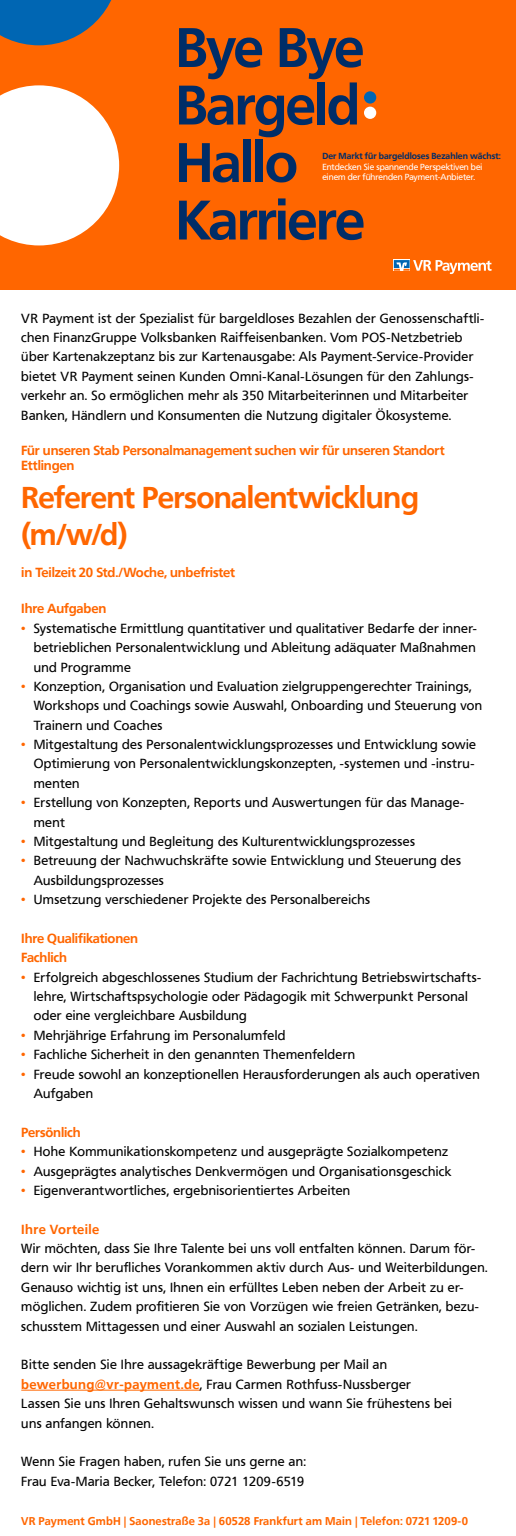
<style>
.page{position:relative;width:516px;height:1536px;background:#fff}
.page>*{position:absolute;margin:0;border:0;box-sizing:border-box;transform-origin:0 0}
.t1{font:700 55px/57.5px "Frutiger VR";letter-spacing:-.025em;color:#002d67}
.t2{font:700 30px/37.5px "Frutiger VR";letter-spacing:-.02em;color:#f60}
.t3{font:13.12px/19.4px "Frutiger VR";letter-spacing:.025em;color:#000}
.t4{font:700 13.12px/15.8px "Frutiger VR";letter-spacing:-.01em;color:#f60}
.t5{font:700 13.12px "Frutiger VR";letter-spacing:.025em;color:#f60}
.t6{font:700 11.25px "Frutiger VR";letter-spacing:.01em;color:#f60}
.t7{font:8.75px/10.5px "Frutiger VR";color:#fff}
.t8{font:700 8.75px "Frutiger VR";letter-spacing:.005em;color:#002d67}
.s1{color:#f60}
.s2{font-weight:700;color:#f60}
</style>
<div class="page">
<div style="left:0;top:1px;width:516px;height:289px;background:#f60"></div>
<svg style="left:0;top:85px;width:119px;height:160px;background:#ffe6d6"></svg>
<svg style="left:0;top:0;width:119px;height:45px"></svg>
<hr style="left:21px;top:1389px;width:179px;height:1px;background:#f60">
<div style="left:364px;top:107px;width:12px;height:12px;background:#fff;border-radius:50%"></div>
<div style="left:364px;top:91px;width:12px;height:13px;background:#0066b3;border-radius:50%"></div>
<svg style="left:393px;top:260px;width:98px;height:14px"></svg>
<h1 class="t1" style="left:175px;top:19px;width:191px">Bye Bye<br>Bargeld<br>Hallo<br>Karriere</h1>
<p class="t8" style="left:322px;top:151px;width:180px">Der Markt für bargeldloses Bezahlen wächst:</p>
<p class="t7" style="left:322px;top:161px;width:161px">Entdecken Sie spannende Perspektiven bei einem der führenden Payment-Anbieter.</p>
<p class="t3" style="left:21px;top:308px;width:464px">VR Payment ist der Spezialist für bargeldloses Bezahlen der Genossenschaftli&shy;chen FinanzGruppe Volksbanken Raiffeisenbanken. Vom POS-Netzbetrieb über Kartenakzeptanz bis zur Kartenausgabe: Als Payment-Service-Provider bietet VR Payment seinen Kunden Omni-Kanal-Lösungen für den Zahlungs&shy;verkehr an. So ermöglichen mehr als 350 Mitarbeiterinnen und Mitarbeiter Banken, Händlern und Konsumenten die Nutzung digitaler Ökosysteme.</p>
<p class="t4" style="left:21px;top:442px;width:424px">Für unseren Stab Personalmanagement suchen wir für unseren Standort<br>Ettlingen</p>
<h2 class="t2" style="left:21px;top:479px;width:399px">Referent Personalentwicklung (m/w/d)</h2>
<p class="t4" style="left:21px;top:564px;width:215px">in Teilzeit 20 Std./Woche, unbefristet</p>
<p class="t4" style="left:21px;top:601px;width:86px">Ihre Aufgaben</p>
<p class="t3" style="left:34px;top:618px;width:444px;text-align:justify;text-indent:-12px"><span class="s1">•</span> Systematische Ermittlung quantitativer und qualitativer Bedarfe der inner&shy;betrieblichen Personalentwicklung und Ableitung adäquater Maßnahmen und Programme</p>
<p class="t3" style="left:34px;top:676px;width:450px;text-indent:-12px"><span class="s1">•</span> Konzeption, Organisation und Evaluation zielgruppengerechter Trainings,<br>Workshops und Coachings sowie Auswahl, Onboarding und Steuerung von<br>Trainern und Coaches</p>
<p class="t3" style="left:34px;top:735px;width:443px;text-indent:-12px"><span class="s1">•</span> Mitgestaltung des Personalentwicklungsprozesses und Entwicklung sowie<br>Optimierung von Personalentwicklungskonzepten, -systemen und -instru&shy;menten</p>
<p class="t3" style="left:34px;top:793px;width:432px;text-indent:-12px"><span class="s1">•</span> Erstellung von Konzepten, Reports und Auswertungen für das Manage&shy;ment</p>
<p class="t3" style="left:21px;top:831px;width:395px"><span class="s1">•</span> Mitgestaltung und Begleitung des Kulturentwicklungsprozesses</p>
<p class="t3" style="left:34px;top:851px;width:428px;text-indent:-12px"><span class="s1">•</span> Betreuung der Nachwuchskräfte sowie Entwicklung und Steuerung des<br>Ausbildungsprozesses</p>
<p class="t3" style="left:21px;top:890px;width:350px"><span class="s1">•</span> Umsetzung verschiedener Projekte des Personalbereichs</p>
<p class="t4" style="left:21px;top:928px;width:118px;line-height:19.4px">Ihre Qualifikationen<br>Fachlich</p>
<p class="t3" style="left:34px;top:967px;width:449px;text-indent:-12px"><span class="s1">•</span> Erfolgreich abgeschlossenes Studium der Fachrichtung Betriebswirtschafts&shy;lehre, Wirtschaftspsychologie oder Pädagogik mit Schwerpunkt Personal oder eine vergleichbare Ausbildung</p>
<p class="t3" style="left:21px;top:1025px;width:266px"><span class="s1">•</span> Mehrjährige Erfahrung im Personalumfeld</p>
<p class="t3" style="left:21px;top:1045px;width:335px"><span class="s1">•</span> Fachliche Sicherheit in den genannten Themenfeldern</p>
<p class="t3" style="left:34px;top:1064px;width:447px;text-indent:-12px"><span class="s1">•</span> Freude sowohl an konzeptionellen Herausforderungen als auch operativen<br>Aufgaben</p>
<p class="t4" style="left:21px;top:1124px;width:61px">Persönlich</p>
<p class="t3" style="left:21px;top:1141px;width:428px"><span class="s1">•</span> Hohe Kommunikationskompetenz und ausgeprägte Sozialkompetenz</p>
<p class="t3" style="left:21px;top:1161px;width:431px"><span class="s1">•</span> Ausgeprägtes analytisches Denkvermögen und Organisationsgeschick</p>
<p class="t3" style="left:21px;top:1180px;width:330px"><span class="s1">•</span> Eigenverantwortliches, ergebnisorientiertes Arbeiten</p>
<p class="t5" style="left:21px;top:1221px;width:79px">Ihre Vorteile</p>
<p class="t3" style="left:21px;top:1238px;width:468px">Wir möchten, dass Sie Ihre Talente bei uns voll entfalten können. Darum för&shy;dern wir Ihr berufliches Vorankommen aktiv durch Aus- und Weiterbildungen.<br>Genauso wichtig ist uns, Ihnen ein erfülltes Leben neben der Arbeit zu er&shy;möglichen. Zudem profitieren Sie von Vorzügen wie freien Getränken, bezu&shy;schusstem Mittagessen und einer Auswahl an sozialen Leistungen.</p>
<p class="t3" style="left:21px;top:1354px;width:432px">Bitte senden Sie Ihre aussagekräftige Bewerbung per Mail an <span class="s2">bewerbung@vr-payment.de</span>, Frau Carmen Rothfuss-Nussberger Lassen Sie uns Ihren Gehaltswunsch wissen und wann Sie frühestens bei uns anfangen können.</p>
<p class="t3" style="left:21px;top:1451px;width:286px">Wenn Sie Fragen haben, rufen Sie uns gerne an:<br>Frau Eva-Maria Becker, Telefon: 0721 1209-6519</p>
<p class="t6" style="left:21px;top:1513px;width:448px">VR Payment GmbH | Saonestraße 3a | 60528 Frankfurt am Main | Telefon: 0721 1209-0</p>
</div>
